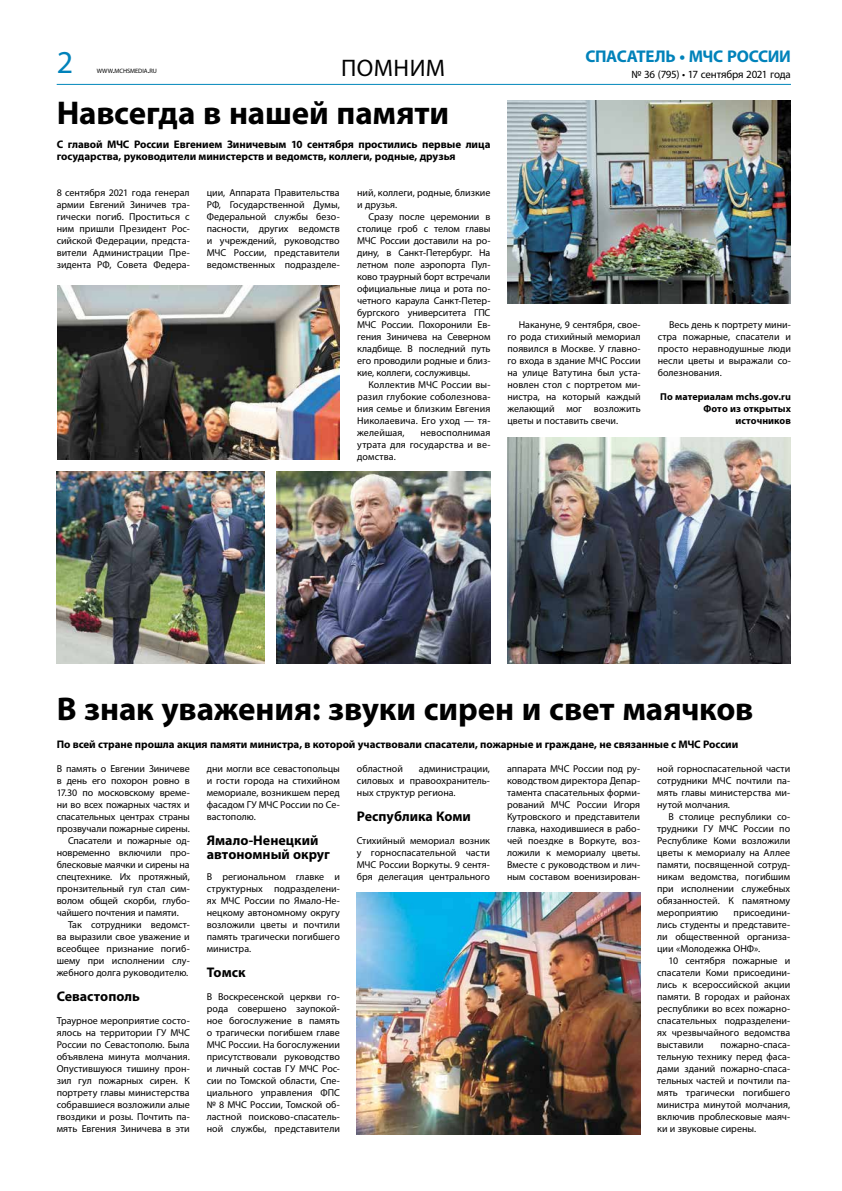
<style>
.page{position:relative;width:842px;height:1191px;background:#fff}
.page>*{position:absolute;margin:0;border:0;box-sizing:border-box;transform-origin:0 0}
.t1{font:700 33px "Myriad Pro";letter-spacing:-.005em;color:#000}
.t2{font:32px "Myriad Pro";color:#0082ba}
.t3{font:24px "Myriad Pro";letter-spacing:.02em;color:#000}
.t4{font:700 17px "Myriad Pro";letter-spacing:-.02em;color:#0082ba}
.t5{font:700 14px/14px "Myriad Pro";color:#000}
.t6{font:700 11px/12px "Myriad Pro";letter-spacing:-.005em;color:#000}
.t7{font:11px "Myriad Pro";letter-spacing:-.02em;color:#000}
.t8{font:10px/12px "Myriad Pro";color:#000;text-align:justify}
.t9{font:700 10px/12px "Myriad Pro";letter-spacing:.01em;color:#000;text-align:right}
.t10{font:6.3px "Myriad Pro";letter-spacing:-.01em;color:#000}
.s1{font-size:9px}
</style>
<div class="page">
<hr style="left:57px;top:84px;width:734px;height:1px;background:#0087bb">
<img style="left:507px;top:101px;width:284px;height:203px">
<img style="left:357px;top:892px;width:283px;height:242px">
<img style="left:507px;top:437px;width:284px;height:227px">
<img style="left:57px;top:285px;width:283px;height:174px">
<img style="left:57px;top:472px;width:207px;height:192px">
<img style="left:277px;top:472px;width:213px;height:192px">
<h2 class="t2" style="left:57px;top:42px;width:18px">2</h2>
<h3 class="t4" style="left:585px;top:47px;width:207px">СПАСАТЕЛЬ • МЧС РОССИИ</h3>
<p class="t10" style="left:97px;top:67px;width:62px">WWW<span class="s1">.</span>MCHSMEDIA<span class="s1">.</span>RU</p>
<h3 class="t3" style="left:341px;top:53px;width:106px">ПОМНИМ</h3>
<p class="t7" style="left:631px;top:67px;width:161px">№ 36 (795) • 17 сентября 2021 года</p>
<h1 class="t1" style="left:57px;top:95px;width:394px">Навсегда в нашей памяти</h1>
<p class="t6" style="left:57px;top:138px;width:435px">С главой МЧС России Евгением Зиничевым 10 сентября простились первые лица государства, руководители министерств и ведомств, коллеги, родные, друзья</p>
<p class="t8" style="left:57px;top:186px;width:135px">8 сентября 2021 года генерал армии Евгений Зиничев тра&shy;гически погиб. Проститься с ним пришли Президент Рос&shy;сийской Федерации, предста&shy;вители Администрации Пре&shy;зидента РФ, Совета Федера-</p>
<p class="t8" style="left:207px;top:186px;width:135px">ции, Аппарата Правительства РФ, Государственной Думы, Федеральной службы безо&shy;пасности, других ведомств и учреждений, руководство МЧС России, представители ведомственных подразделе-</p>
<p class="t8" style="left:357px;top:186px;width:135px">ний, коллеги, родные, близкие и друзья.</p>
<p class="t8" style="left:357px;top:210px;width:135px;text-indent:11px">Сразу после церемонии в столице гроб с телом главы МЧС России доставили на ро&shy;дину, в Санкт-Петербург. На летном поле аэропорта Пул&shy;ково траурный борт встречали официальные лица и рота по&shy;четного караула Санкт-Петер&shy;бургского университета ГПС МЧС России. Похоронили Ев&shy;гения Зиничева на Северном кладбище. В последний путь его проводили родные и близ&shy;кие, коллеги, сослуживцы.</p>
<p class="t8" style="left:357px;top:378px;width:135px;text-indent:11px">Коллектив МЧС России вы&shy;разил глубокие соболезнова&shy;ния семье и близким Евгения Николаевича. Его уход — тя&shy;желейшая,</p>
<p class="t8" style="left:357px;top:426px;width:135px;text-indent:63px">невосполнимая утрата для государства и ве&shy;домства.</p>
<p class="t8" style="left:507px;top:318px;width:135px;text-indent:11px">Накануне, 9 сентября, свое&shy;го рода стихийный мемориал появился в Москве. У главно&shy;го входа в здание МЧС России на улице Ватутина был уста&shy;новлен стол с портретом ми&shy;нистра, на который каждый желающий мог возложить цветы и поставить свечи.</p>
<p class="t8" style="left:658px;top:318px;width:135px;text-indent:11px">Весь день к портрету мини&shy;стра пожарные, спасатели и просто неравнодушные люди несли цветы и выражали со&shy;болезнования.</p>
<p class="t9" style="left:660px;top:390px;width:132px">По материалам mchs.gov.ru<br>Фото из открытых источников</p>
<h1 class="t1" style="left:57px;top:690px;width:698px">В знак уважения: звуки сирен и свет маячков</h1>
<p class="t6" style="left:57px;top:738px;width:683px">По всей стране прошла акция памяти министра, в которой участвовали спасатели, пожарные и граждане, не связанные с МЧС России</p>
<p class="t8" style="left:57px;top:762px;width:135px">В память о Евгении Зиничеве</p>
<p class="t8" style="left:57px;top:774px;width:135px">в день его похорон ровно в</p>
<p class="t8" style="left:57px;top:786px;width:135px">17.30 по московскому време-</p>
<p class="t8" style="left:57px;top:798px;width:135px">ни во всех пожарных частях и</p>
<p class="t8" style="left:57px;top:810px;width:135px">спасательных центрах страны</p>
<p class="t8" style="left:57px;top:822px;width:135px">прозвучали пожарные сирены.</p>
<p class="t8" style="left:68px;top:834px;width:123px">Спасатели и пожарные од-</p>
<p class="t8" style="left:57px;top:846px;width:135px">новременно включили про-</p>
<p class="t8" style="left:57px;top:858px;width:135px">блесковые маячки и сирены на</p>
<p class="t8" style="left:57px;top:870px;width:135px">спецтехнике. Их протяжный,</p>
<p class="t8" style="left:57px;top:882px;width:135px">пронзительный гул стал сим-</p>
<p class="t8" style="left:57px;top:894px;width:135px">волом общей скорби, глубо-</p>
<p class="t8" style="left:57px;top:906px;width:124px">чайшего почтения и памяти.</p>
<p class="t8" style="left:68px;top:918px;width:123px">Так сотрудники ведомст-</p>
<p class="t8" style="left:57px;top:930px;width:135px">ва выразили свое уважение и</p>
<p class="t8" style="left:57px;top:942px;width:135px">всеобщее признание погиб-</p>
<p class="t8" style="left:57px;top:954px;width:135px">шему при исполнении слу-</p>
<p class="t8" style="left:57px;top:966px;width:133px">жебного долга руководителю.</p>
<h3 class="t5" style="left:57px;top:989px;width:85px">Севастополь</h3>
<p class="t8" style="left:57px;top:1014px;width:135px">Траурное мероприятие состо&shy;ялось на территории ГУ МЧС России по Севастополю. Была объявлена минута молчания.<br>Опустившуюся тишину прон&shy;зил гул пожарных сирен. К портрету главы министерства собравшиеся возложили алые гвоздики и розы. Почтить па&shy;мять Евгения Зиничева в эти</p>
<p class="t8" style="left:207px;top:762px;width:135px">дни могли все севастопольцы и гости города на стихийном мемориале, возникшем перед фасадом ГУ МЧС России по Се&shy;вастополю.</p>
<h3 class="t5" style="left:207px;top:833px;width:125px">Ямало-Ненецкий автономный округ</h3>
<p class="t8" style="left:207px;top:870px;width:135px">В региональном главке и структурных подразделени&shy;ях МЧС России по Ямало-Не&shy;нецкому автономному округу возложили цветы и почтили память трагически погибшего министра.</p>
<h3 class="t5" style="left:207px;top:965px;width:40px">Томск</h3>
<p class="t8" style="left:207px;top:990px;width:135px">В Воскресенской церкви го&shy;рода совершено заупокой&shy;ное богослужение в память о трагически погибшем главе МЧС России. На богослужении присутствовали руководство и личный состав ГУ МЧС Рос&shy;сии по Томской области, Спе&shy;циального управления ФПС № 8 МЧС России, Томской об&shy;ластной поисково-спасатель&shy;ной службы, представители</p>
<p class="t8" style="left:357px;top:762px;width:47px">областной</p>
<p class="t8" style="left:357px;top:762px;width:135px;text-indent:62px">администрации, силовых и правоохранитель&shy;ных структур региона.</p>
<h3 class="t5" style="left:357px;top:809px;width:115px">Республика Коми</h3>
<p class="t8" style="left:357px;top:834px;width:135px">Стихийный мемориал возник у горноспасательной части МЧС России Воркуты. 9 сентя&shy;бря делегация центрального</p>
<p class="t8" style="left:507px;top:762px;width:135px">аппарата МЧС России под ру&shy;ководством директора Депар&shy;тамента спасательных форми&shy;рований МЧС России Игоря Кутровского и представители главка, находившиеся в рабо&shy;чей поездке в Воркуте, воз&shy;ложили к мемориалу цветы.<br>Вместе с руководством и лич&shy;ным составом военизирован-</p>
<p class="t8" style="left:657px;top:762px;width:135px">ной горноспасательной части сотрудники МЧС почтили па&shy;мять главы министерства ми&shy;нутой молчания.</p>
<p class="t8" style="left:657px;top:810px;width:135px;text-indent:11px">В столице республики со&shy;трудники ГУ МЧС России по Республике Коми возложили цветы к мемориалу на Аллее памяти, посвященной сотруд&shy;никам ведомства, погибшим при исполнении служебных обязанностей. К памятному мероприятию</p>
<p class="t8" style="left:657px;top:906px;width:135px;text-indent:76px">присоедини&shy;лись студенты и представите&shy;ли общественной организа&shy;ции «Молодежка ОНФ».</p>
<p class="t8" style="left:657px;top:954px;width:135px;text-indent:11px">10 сентября пожарные и спасатели Коми присоедини&shy;лись к всероссийской акции памяти. В городах и районах республики во всех пожарно&shy;спасательных подразделени&shy;ях чрезвычайного ведомства выставили</p>
<p class="t8" style="left:657px;top:1038px;width:135px;text-indent:63px">пожарно-спаса&shy;тельную технику перед фаса&shy;дами зданий пожарно-спаса&shy;тельных частей и почтили па&shy;мять трагически погибшего министра минутой молчания, включив проблесковые маяч&shy;ки и звуковые сирены.</p>
</div>
